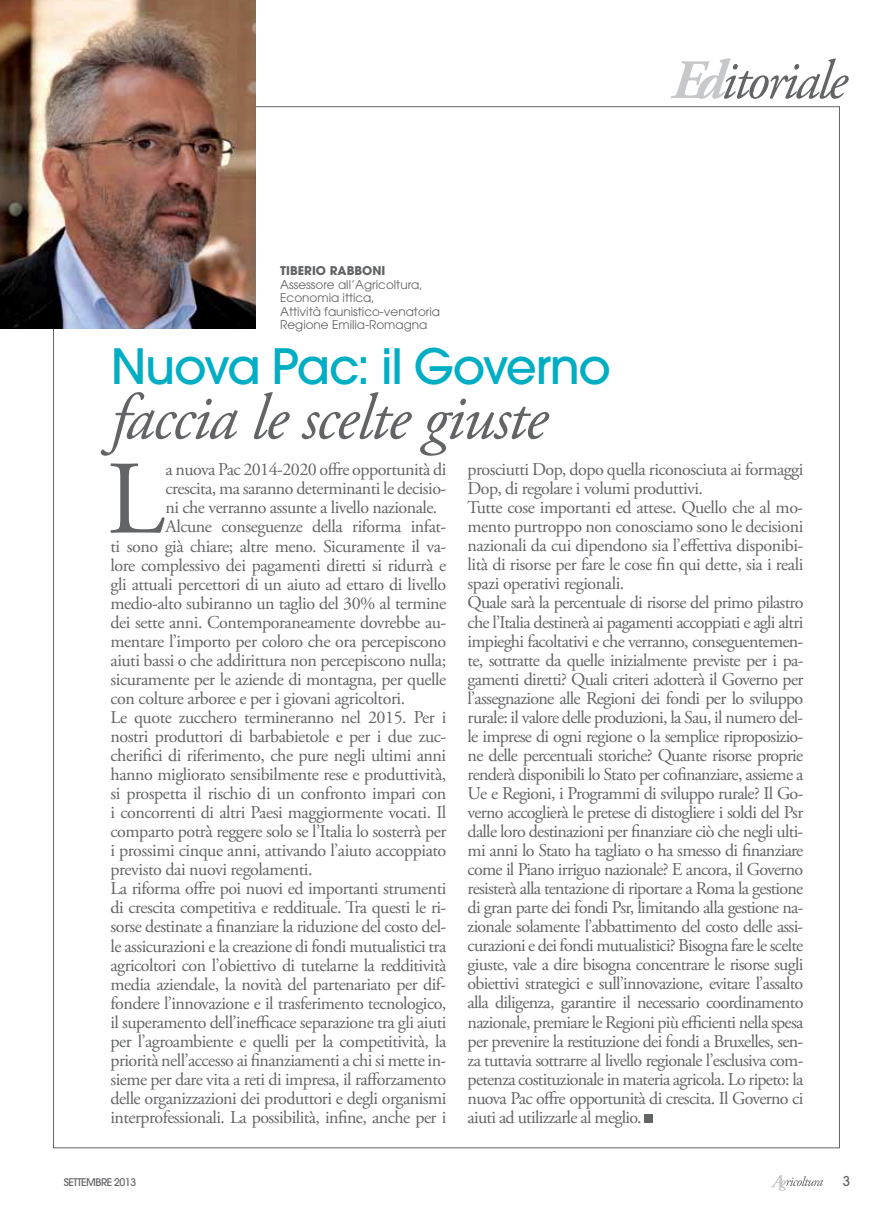
<style>
.page{position:relative;width:893px;height:1212px;background:#fff}
.page>*{position:absolute;margin:0;border:0;box-sizing:border-box;transform-origin:0 0}
.t1{font:104.25px "Adobe Garamond Pro";color:#636466}
.t2{font:italic 64.65px "Adobe Garamond Pro";letter-spacing:-.03em;color:#636466}
.t3{font:italic 55.35px "Adobe Garamond Pro";letter-spacing:-.05em;color:#636466}
.t4{font:500 48.3px "Avant Garde";letter-spacing:-.03em;color:#00aec4}
.t5{font:18px/19px "Adobe Garamond Pro";letter-spacing:-.03em;color:#636466}
.t6{font:500 13.5px "Avant Garde";color:#636466}
.t7{font:12px/13.5px "Avant Garde";color:#636466}
.t8{font:700 12px "Avant Garde";color:#636466}
.t9{font:500 10.5px "Avant Garde";letter-spacing:-.045em;color:#636466}
</style>
<div class="page">
<img style="left:0;top:0;width:255px;height:329px">
<svg style="left:771px;top:1175px;width:52px;height:16px"></svg>
<svg style="left:670px;top:58px;width:61px;height:41px"></svg>
<div style="left:645px;top:1114px;width:8px;height:9px;background:#636466"></div>
<h3 class="t3" style="left:721px;top:47px;width:127px">itoriale</h3>
<p class="t8" style="left:280px;top:263px;width:107px">TIBERIO RABBONI</p>
<p class="t7" style="left:280px;top:278px;width:161px">Assessore all’Agricoltura,<br>Economia ittica,<br>Attività faunistico-venatoria<br>Regione Emilia-Romagna</p>
<h3 class="t4" style="left:111px;top:337px;width:502px">Nuova Pac: il Governo</h3>
<h2 class="t2" style="left:111px;top:379px;width:438px">faccia le scelte giuste</h2>
<h1 class="t1" style="left:107px;top:437px;width:59px">L</h1>
<p class="t5" style="left:166px;top:461px;width:282px">a nuova Pac 2014-2020 offre opportunità di</p>
<p class="t5" style="left:468px;top:460px;width:337px">prosciutti Dop, dopo quella riconosciuta ai formaggi Dop, di regolare i volumi produttivi.<br>Tutte cose importanti ed attese. Quello che al mo&shy;mento purtroppo non conosciamo sono le decisioni nazionali da cui dipendono sia l’effettiva disponibi&shy;lità di risorse per fare le cose fin qui dette, sia i reali spazi operativi regionali.<br>Quale sarà la percentuale di risorse del primo pilastro che l’Italia destinerà ai pagamenti accoppiati e agli altri impieghi facoltativi e che verranno, conseguentemen&shy;te, sottratte da quelle inizialmente previste per i pa&shy;gamenti diretti? Quali criteri adotterà il Governo per l’assegnazione alle Regioni dei fondi per lo sviluppo rurale: il valore delle produzioni, la Sau, il numero del&shy;le imprese di ogni regione o la semplice riproposizio&shy;ne delle percentuali storiche? Quante risorse proprie renderà disponibili lo Stato per cofinanziare, assieme a Ue e Regioni, i Programmi di sviluppo rurale? Il Go&shy;verno accoglierà le pretese di distogliere i soldi del Psr dalle loro destinazioni per finanziare ciò che negli ulti&shy;mi anni lo Stato ha tagliato o ha smesso di finanziare come il Piano irriguo nazionale? E ancora, il Governo resisterà alla tentazione di riportare a Roma la gestione di gran parte dei fondi Psr, limitando alla gestione na&shy;zionale solamente l’abbattimento del costo delle assi&shy;curazioni e dei fondi mutualistici? Bisogna fare le scelte giuste, vale a dire bisogna concentrare le risorse sugli obiettivi strategici e sull’innovazione, evitare l’assalto alla diligenza, garantire il necessario coordinamento nazionale, premiare le Regioni più efficienti nella spesa per prevenire la restituzione dei fondi a Bruxelles, sen&shy;za tuttavia sottrarre al livello regionale l’esclusiva com&shy;petenza costituzionale in materia agricola. Lo ripeto: la nuova Pac offre opportunità di crescita. Il Governo ci aiuti ad utilizzarle al meglio.</p>
<p class="t5" style="left:166px;top:480px;width:282px">crescita, ma saranno determinanti le decisio-</p>
<p class="t5" style="left:166px;top:499px;width:273px">ni che verranno assunte a livello nazionale.</p>
<p class="t5" style="left:166px;top:518px;width:282px">Alcune conseguenze della riforma infat-</p>
<p class="t5" style="left:111px;top:537px;width:337px">ti sono già chiare; altre meno. Sicuramente il va-</p>
<p class="t5" style="left:111px;top:556px;width:337px">lore complessivo dei pagamenti diretti si ridurrà e</p>
<p class="t5" style="left:111px;top:575px;width:337px">gli attuali percettori di un aiuto ad ettaro di livello</p>
<p class="t5" style="left:111px;top:594px;width:337px">medio-alto subiranno un taglio del 30% al termine</p>
<p class="t5" style="left:111px;top:613px;width:337px">dei sette anni. Contemporaneamente dovrebbe au-</p>
<p class="t5" style="left:111px;top:632px;width:337px">mentare l’importo per coloro che ora percepiscono</p>
<p class="t5" style="left:111px;top:651px;width:337px">aiuti bassi o che addirittura non percepiscono nulla;</p>
<p class="t5" style="left:111px;top:670px;width:337px">sicuramente per le aziende di montagna, per quelle</p>
<p class="t5" style="left:111px;top:689px;width:296px">con colture arboree e per i giovani agricoltori.</p>
<p class="t5" style="left:111px;top:708px;width:337px">Le quote zucchero termineranno nel 2015. Per i</p>
<p class="t5" style="left:111px;top:727px;width:337px">nostri produttori di barbabietole e per i due zuc-</p>
<p class="t5" style="left:111px;top:746px;width:337px">cherifici di riferimento, che pure negli ultimi anni</p>
<p class="t5" style="left:111px;top:765px;width:337px">hanno migliorato sensibilmente rese e produttività,</p>
<p class="t5" style="left:111px;top:784px;width:337px">si prospetta il rischio di un confronto impari con</p>
<p class="t5" style="left:111px;top:803px;width:337px">i concorrenti di altri Paesi maggiormente vocati. Il</p>
<p class="t5" style="left:111px;top:823px;width:337px">comparto potrà reggere solo se l’Italia lo sosterrà per</p>
<p class="t5" style="left:111px;top:842px;width:337px">i prossimi cinque anni, attivando l’aiuto accoppiato</p>
<p class="t5" style="left:111px;top:861px;width:203px">previsto dai nuovi regolamenti.</p>
<p class="t5" style="left:111px;top:880px;width:337px">La riforma offre poi nuovi ed importanti strumenti</p>
<p class="t5" style="left:111px;top:899px;width:337px">di crescita competitiva e reddituale. Tra questi le ri-</p>
<p class="t5" style="left:111px;top:918px;width:337px">sorse destinate a finanziare la riduzione del costo del-</p>
<p class="t5" style="left:111px;top:937px;width:337px">le assicurazioni e la creazione di fondi mutualistici tra</p>
<p class="t5" style="left:111px;top:956px;width:337px">agricoltori con l’obiettivo di tutelarne la redditività</p>
<p class="t5" style="left:111px;top:975px;width:337px">media aziendale, la novità del partenariato per dif-</p>
<p class="t5" style="left:111px;top:994px;width:337px">fondere l’innovazione e il trasferimento tecnologico,</p>
<p class="t5" style="left:111px;top:1013px;width:337px">il superamento dell’inefficace separazione tra gli aiuti</p>
<p class="t5" style="left:111px;top:1032px;width:337px">per l’agroambiente e quelli per la competitività, la</p>
<p class="t5" style="left:111px;top:1051px;width:337px">priorità nell’accesso ai finanziamenti a chi si mette in-</p>
<p class="t5" style="left:111px;top:1070px;width:337px">sieme per dare vita a reti di impresa, il rafforzamento</p>
<p class="t5" style="left:111px;top:1089px;width:337px">delle organizzazioni dei produttori e degli organismi</p>
<p class="t5" style="left:111px;top:1108px;width:337px">interprofessionali. La possibilità, infine, anche per i</p>
<p class="t9" style="left:64px;top:1176px;width:74px">settembre 2013</p>
<p class="t6" style="left:843px;top:1172px;width:9px">3</p>
</div>
